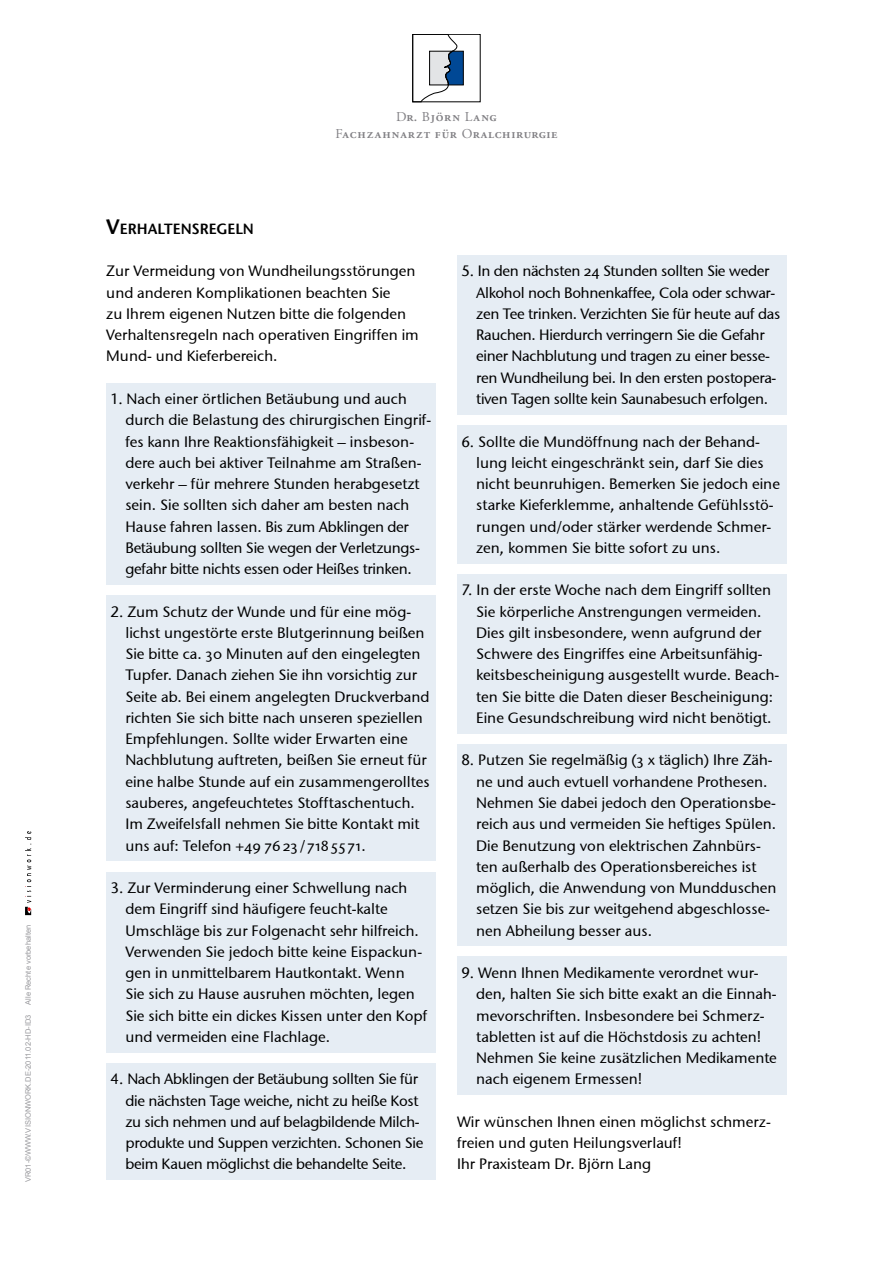
<style>
.page{position:relative;width:893px;height:1263px;background:#fff}
.page>*{position:absolute;margin:0;border:0;box-sizing:border-box;transform-origin:0 0}
.Copy_List{font:15px/21.3px "Stone Sans OSITCTT Medium";color:#000}
.Copy_List-2{font:15px/21.3px "Stone Sans OSITCTT Medium";letter-spacing:-.02em;color:#000}
.Copy{font:15px/21.3px "Stone Sans OSITCTT Medium";color:#000}
.HEADLINE{font:14.7px "Stone Sans ITC Semi";color:#000}
.t1{font:600 13.5px/17px "Adobe Garamond Pro";letter-spacing:.055em;color:#818084;text-align:center}
.Doukmentinformation{font:7.5px "Arial";color:#98989c}
.s1{font-weight:400}
.s2{font-size:21px}
.s3{font-family:"Stone Sans ITC";font-weight:500}
</style>
<div class="page">
<svg style="left:412px;top:34px;width:52px;height:68px"></svg>
<svg style="left:25px;top:831px;width:6px;height:84px"></svg>
<div style="left:106px;top:383px;width:330px;height:202px;background:#e6edf4"></div>
<div style="left:106px;top:595px;width:330px;height:266px;background:#e6edf4"></div>
<div style="left:106px;top:872px;width:330px;height:180px;background:#e6edf4"></div>
<div style="left:106px;top:1063px;width:330px;height:117px;background:#e6edf4"></div>
<div style="left:457px;top:255px;width:330px;height:160px;background:#e6edf4"></div>
<div style="left:457px;top:425px;width:330px;height:138px;background:#e6edf4"></div>
<div style="left:457px;top:574px;width:330px;height:159px;background:#e6edf4"></div>
<div style="left:457px;top:744px;width:330px;height:202px;background:#e6edf4"></div>
<div style="left:457px;top:957px;width:330px;height:138px;background:#e6edf4"></div>
<p class="Doukmentinformation" style="left:23px;top:1005px;width:81px;rotate:-90deg">Alle Rechte vorbehalten</p>
<p class="Doukmentinformation" style="left:23px;top:1182px;width:169px;rotate:-90deg">VR01-©WWW.VISIONWORK.DE-2011.02-HD-ID3</p>
<p class="t1" style="left:336px;top:109px;width:223px"><span class="s1">D</span>r. <span class="s1">B</span>jörn <span class="s1">L</span>ang<br><span class="s1">F</span>achzahnarzt für <span class="s1">O</span>ralchirurgie</p>
<p class="HEADLINE" style="left:106px;top:220px;width:149px"><span class="s2">V</span>ERHALTENSREGELN</p>
<p class="Copy" style="left:106px;top:260px;width:314px">Zur Vermeidung von Wundheilungsstörungen und anderen Komplikationen beachten Sie<br>zu Ihrem eigenen Nutzen bitte die folgenden Verhaltensregeln nach operativen Eingriffen im Mund- und Kieferbereich.</p>
<p class="Copy_List" style="left:125px;top:388px;width:307px;text-indent:-15px"><span class="s3">1.</span> Nach einer örtlichen Betäubung und auch durch die Belastung des chirurgischen Eingrif&shy;fes kann Ihre Reaktionsfähigkeit – insbeson&shy;dere auch bei aktiver Teilnahme am Straßen&shy;verkehr – für mehrere Stunden herabgesetzt sein. Sie sollten sich daher am besten nach Hause fahren lassen. Bis zum Abklingen der Betäubung sollten Sie wegen der Verletzungs&shy;gefahr bitte nichts essen oder Heißes trinken.</p>
<p class="Copy_List" style="left:125px;top:601px;width:306px;text-indent:-15px"><span class="s3">2.</span> Zum Schutz der Wunde und für eine mög&shy;lichst ungestörte erste Blutgerinnung beißen Sie bitte ca. 30 Minuten auf den eingelegten Tupfer. Danach ziehen Sie ihn vorsichtig zur Seite ab. Bei einem angelegten Druckverband richten Sie sich bitte nach unseren speziellen Empfehlungen. Sollte wider Erwarten eine Nachblutung auftreten, beißen Sie erneut für eine halbe Stunde auf ein zusammengerolltes sauberes, angefeuchtetes Stofftaschentuch.<br>Im Zweifelsfall nehmen Sie bitte Kontakt mit uns auf: Telefon +49 76 23 / 71855 71.</p>
<p class="Copy_List" style="left:125px;top:877px;width:303px;text-indent:-15px"><span class="s3">3.</span> Zur Verminderung einer Schwellung nach dem Eingriff sind häufigere feucht-kalte Umschläge bis zur Folgenacht sehr hilfreich.<br>Verwenden Sie jedoch bitte keine Eispackun&shy;gen in unmittelbarem Hautkontakt. Wenn Sie sich zu Hause ausruhen möchten, legen Sie sich bitte ein dickes Kissen unter den Kopf und vermeiden eine Flachlage.</p>
<p class="Copy_List-2" style="left:125px;top:1068px;width:299px;text-indent:-15px"><span class="s3">4.</span> Nach Abklingen der Betäubung sollten Sie für die nächsten Tage weiche, nicht zu heiße Kost zu sich nehmen und auf belagbildende Milch&shy;produkte und Suppen verzichten. Schonen Sie beim Kauen möglichst die behandelte Seite.</p>
<p class="Copy_List-2" style="left:476px;top:260px;width:305px;text-indent:-15px"><span class="s3">5.</span> In den nächsten 24 Stunden sollten Sie weder Alkohol noch Bohnenkaffee, Cola oder schwar&shy;zen Tee trinken. Verzichten Sie für heute auf das Rauchen. Hierdurch verringern Sie die Gefahr einer Nachblutung und tragen zu einer besse&shy;ren Wundheilung bei. In den ersten postopera&shy;tiven Tagen sollte kein Saunabesuch erfolgen.</p>
<p class="Copy_List" style="left:476px;top:431px;width:305px;text-indent:-15px"><span class="s3">6.</span> Sollte die Mundöffnung nach der Behand&shy;lung leicht eingeschränkt sein, darf Sie dies nicht beunruhigen. Bemerken Sie jedoch eine starke Kieferklemme, anhaltende Gefühlsstö&shy;rungen und/oder stärker werdende Schmer&shy;zen, kommen Sie bitte sofort zu uns.</p>
<p class="Copy_List" style="left:476px;top:579px;width:305px;text-indent:-15px"><span class="s3">7.</span> In der erste Woche nach dem Eingriff sollten Sie körperliche Anstrengungen vermeiden.<br>Dies gilt insbesondere, wenn aufgrund der Schwere des Eingriffes eine Arbeitsunfähig&shy;keitsbescheinigung ausgestellt wurde. Beach&shy;ten Sie bitte die Daten dieser Bescheinigung:<br>Eine Gesundschreibung wird nicht benötigt.</p>
<p class="Copy_List" style="left:476px;top:749px;width:302px;text-indent:-15px"><span class="s3">8.</span> Putzen Sie regelmäßig (3 x täglich) Ihre Zäh&shy;ne und auch evtuell vorhandene Prothesen.<br>Nehmen Sie dabei jedoch den Operationsbe&shy;reich aus und vermeiden Sie heftiges Spülen.<br>Die Benutzung von elektrischen Zahnbürs&shy;ten außerhalb des Operationsbereiches ist möglich, die Anwendung von Mundduschen setzen Sie bis zur weitgehend abgeschlosse&shy;nen Abheilung besser aus.</p>
<p class="Copy_List" style="left:476px;top:962px;width:302px;text-indent:-15px"><span class="s3">9.</span> Wenn Ihnen Medikamente verordnet wur&shy;den, halten Sie sich bitte exakt an die Einnah&shy;mevorschriften. Insbesondere bei Schmerz&shy;tabletten ist auf die Höchstdosis zu achten!<br>Nehmen Sie keine zusätzlichen Medikamente nach eigenem Ermessen!</p>
<p class="Copy" style="left:457px;top:1111px;width:315px">Wir wünschen Ihnen einen möglichst schmerz&shy;freien und guten Heilungsverlauf!<br>Ihr Praxisteam Dr. Björn Lang</p>
</div>
